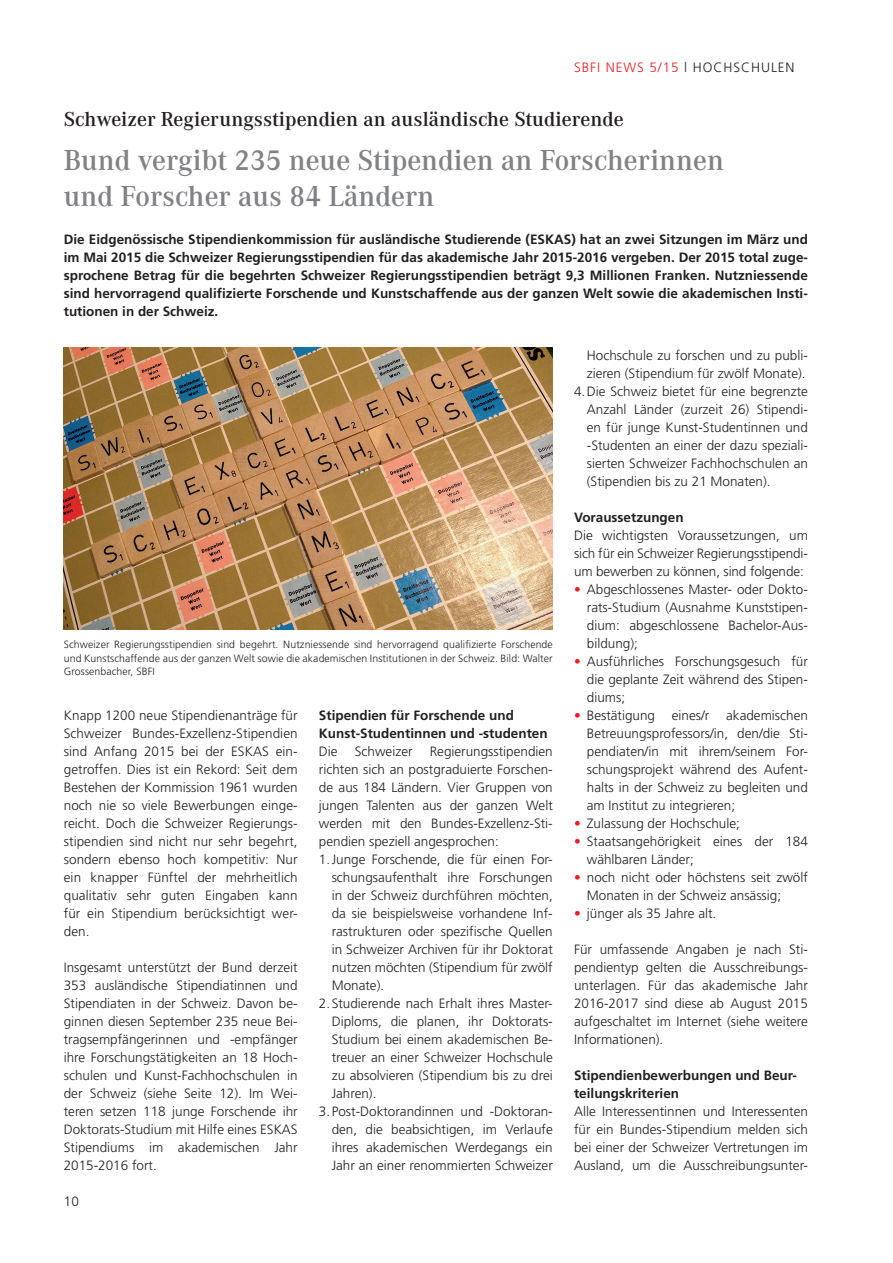
<style>
.page{position:relative;width:893px;height:1263px;background:#fff}
.page>*{position:absolute;margin:0;border:0;box-sizing:border-box;transform-origin:0 0}
.t1{font:30px/36px "Corporate ATOT Dem";color:#808285}
.t2{font:21px "Corporate ATOT Dem";color:#231f20}
.t3{font:300 13.5px/18px "Frutiger LT Std";color:#231f20;text-align:justify}
.t4{font:700 13.5px/18px "Frutiger LT Std";color:#231f20}
.t5{font:300 13.5px "Frutiger LT Std";letter-spacing:.07em;color:#ee1d23}
.t6{font:300 10.5px/13.5px "Frutiger LT Std";letter-spacing:.01em;color:#231f20;text-align:justify}
.s1{color:#ee1d23}
</style>
<div class="page">
<img style="left:64px;top:348px;width:489px;height:281px">
<p class="t5" style="left:574px;top:59px;width:52px">SBFI News</p>
<p class="t3" style="left:649px;top:58px;width:64px"><span class="s1">5/15</span> l Hochschulen</p>
<h2 class="t2" style="left:64px;top:107px;width:561px">Schweizer Regierungsstipendien an ausländische Studierende</h2>
<h1 class="t1" style="left:64px;top:143px;width:662px">Bund vergibt 235 neue Stipendien an Forscherinnen und Forscher aus 84 Ländern</h1>
<p class="t4" style="left:64px;top:231px;width:746px;text-align:justify">Die Eidgenössische Stipendienkommission für ausländische Studierende (ESKAS) hat an zwei Sitzungen im März und im Mai 2015 die Schweizer Regierungsstipendien für das akademische Jahr 2015-2016 vergeben. Der 2015 total zuge&shy;sprochene Betrag für die begehrten Schweizer Regierungsstipendien beträgt 9,3 Millionen Franken. Nutzniessende sind hervorragend qualifizierte Forschende und Kunstschaffende aus der ganzen Welt sowie die akademischen Insti&shy;tutionen in der Schweiz.</p>
<p class="t6" style="left:64px;top:638px;width:491px">Schweizer Regierungsstipendien sind begehrt. Nutzniessende sind hervorragend qualifizierte Forschende und Kunstschaffende aus der ganzen Welt sowie die akademischen Institutionen in der Schweiz. Bild: Walter Grossenbacher, SBFI</p>
<p class="t3" style="left:64px;top:707px;width:235px">Knapp 1200 neue Stipendienanträge für Schweizer Bundes-Exzellenz-Stipendien sind Anfang 2015 bei der ESKAS ein&shy;getroffen. Dies ist ein Rekord: Seit dem Bestehen der Kommission 1961 wurden noch nie so viele Bewerbungen einge&shy;reicht. Doch die Schweizer Regierungs&shy;stipendien sind nicht nur sehr begehrt, sondern ebenso hoch kompetitiv: Nur ein knapper Fünftel der mehrheitlich qualitativ sehr guten Eingaben kann für ein Stipendium berücksichtigt wer&shy;den.</p>
<p class="t3" style="left:64px;top:958px;width:235px">Insgesamt unterstützt der Bund derzeit 353 ausländische Stipendiatinnen und Stipendiaten in der Schweiz. Davon be&shy;ginnen diesen September 235 neue Bei&shy;tragsempfängerinnen und -empfänger ihre Forschungstätigkeiten an 18 Hoch&shy;schulen und Kunst-Fachhochschulen in der Schweiz (siehe Seite 12). Im Wei&shy;teren setzen 118 junge Forschende ihr Doktorats-Studium mit Hilfe eines ESKAS Stipendiums im akademischen Jahr 2015-2016 fort.</p>
<p class="t3" style="left:64px;top:1193px;width:17px">10</p>
<p class="t4" style="left:319px;top:706px;width:230px">Stipendien für Forschende und<br>Kunst-Studentinnen und -studenten</p>
<p class="t3" style="left:319px;top:742px;width:20px">Die</p>
<p class="t3" style="left:355px;top:742px;width:59px">Schweizer</p>
<p class="t3" style="left:430px;top:742px;width:125px">Regierungsstipendien</p>
<p class="t3" style="left:319px;top:760px;width:235px">richten sich an postgraduierte Forschen-</p>
<p class="t3" style="left:319px;top:778px;width:235px">de aus 184 Ländern. Vier Gruppen von</p>
<p class="t3" style="left:319px;top:796px;width:235px">jungen Talenten aus der ganzen Welt</p>
<p class="t3" style="left:319px;top:814px;width:235px">werden mit den Bundes-Exzellenz-Sti-</p>
<p class="t3" style="left:319px;top:832px;width:181px">pendien speziell angesprochen:</p>
<p class="t3" style="left:319px;top:850px;width:235px">1.Junge Forschende, die für einen For-</p>
<p class="t3" style="left:332px;top:868px;width:223px">schungsaufenthalt ihre Forschungen</p>
<p class="t3" style="left:332px;top:886px;width:223px">in der Schweiz durchführen möchten,</p>
<p class="t3" style="left:332px;top:904px;width:223px">da sie beispielsweise vorhandene Inf-</p>
<p class="t3" style="left:332px;top:922px;width:223px">rastrukturen oder spezifische Quellen</p>
<p class="t3" style="left:332px;top:940px;width:223px">in Schweizer Archiven für ihr Doktorat</p>
<p class="t3" style="left:332px;top:958px;width:223px">nutzen möchten (Stipendium für zwölf</p>
<p class="t3" style="left:332px;top:976px;width:54px">Monate).</p>
<p class="t3" style="left:319px;top:994px;width:235px">2.Studierende nach Erhalt ihres Master-</p>
<p class="t3" style="left:332px;top:1012px;width:223px">Diploms, die planen, ihr Doktorats-</p>
<p class="t3" style="left:332px;top:1030px;width:223px">Studium bei einem akademischen Be-</p>
<p class="t3" style="left:332px;top:1048px;width:223px">treuer an einer Schweizer Hochschule</p>
<p class="t3" style="left:332px;top:1066px;width:223px">zu absolvieren (Stipendium bis zu drei</p>
<p class="t3" style="left:332px;top:1084px;width:46px">Jahren).</p>
<p class="t3" style="left:319px;top:1102px;width:235px">3.Post-Doktorandinnen und -Doktoran-</p>
<p class="t3" style="left:332px;top:1120px;width:223px">den, die beabsichtigen, im Verlaufe</p>
<p class="t3" style="left:332px;top:1138px;width:223px">ihres akademischen Werdegangs ein</p>
<p class="t3" style="left:332px;top:1156px;width:223px">Jahr an einer renommierten Schweizer</p>
<p class="t3" style="left:587px;top:346px;width:223px">Hochschule zu forschen und zu publi-</p>
<p class="t3" style="left:587px;top:364px;width:220px">zieren (Stipendium für zwölf Monate).</p>
<p class="t3" style="left:574px;top:382px;width:235px">4.Die Schweiz bietet für eine begrenzte</p>
<p class="t3" style="left:587px;top:400px;width:223px">Anzahl Länder (zurzeit 26) Stipendi-</p>
<p class="t3" style="left:587px;top:418px;width:223px">en für junge Kunst-Studentinnen und</p>
<p class="t3" style="left:587px;top:436px;width:223px">-Studenten an einer der dazu speziali-</p>
<p class="t3" style="left:587px;top:454px;width:223px">sierten Schweizer Fachhochschulen an</p>
<p class="t3" style="left:587px;top:472px;width:185px">(Stipendien bis zu 21 Monaten).</p>
<p class="t4" style="left:574px;top:508px;width:111px">Voraussetzungen</p>
<p class="t3" style="left:574px;top:526px;width:235px">Die wichtigsten Voraussetzungen, um sich für ein Schweizer Regierungsstipendi&shy;um bewerben zu können, sind folgende:</p>
<p class="t3" style="left:587px;top:580px;width:223px;text-indent:-13px"><span class="s1">•</span> Abgeschlossenes Master- oder Dokto&shy;rats-Studium (Ausnahme Kunststipen&shy;dium: abgeschlossene Bachelor-Aus&shy;bildung);</p>
<p class="t3" style="left:587px;top:652px;width:223px;text-indent:-13px"><span class="s1">•</span> Ausführliches Forschungsgesuch für die geplante Zeit während des Stipen&shy;diums;</p>
<p class="t3" style="left:587px;top:706px;width:223px;text-indent:-13px"><span class="s1">•</span> Bestätigung eines/r akademischen Betreuungsprofessors/in, den/die Sti&shy;pendiaten/in mit ihrem/seinem For&shy;schungsprojekt während des Aufent&shy;halts in der Schweiz zu begleiten und am Institut zu integrieren;</p>
<p class="t3" style="left:574px;top:814px;width:167px"><span class="s1">•</span> Zulassung der Hochschule;</p>
<p class="t3" style="left:587px;top:832px;width:223px;text-indent:-13px"><span class="s1">•</span> Staatsangehörigkeit eines der 184 wählbaren Länder;</p>
<p class="t3" style="left:587px;top:868px;width:223px;text-indent:-13px"><span class="s1">•</span> noch nicht oder höchstens seit zwölf<br>Monaten in der Schweiz ansässig;</p>
<p class="t3" style="left:574px;top:904px;width:144px"><span class="s1">•</span> jünger als 35 Jahre alt.</p>
<p class="t3" style="left:574px;top:940px;width:235px">Für umfassende Angaben je nach Sti&shy;pendientyp gelten die Ausschreibungs&shy;unterlagen. Für das akademische Jahr 2016-2017 sind diese ab August 2015 aufgeschaltet im Internet (siehe weitere Informationen).</p>
<p class="t4" style="left:574px;top:1066px;width:224px">Stipendienbewerbungen und Beur&shy;teilungskriterien</p>
<p class="t3" style="left:574px;top:1102px;width:235px">Alle Interessentinnen und Interessenten für ein Bundes-Stipendium melden sich bei einer der Schweizer Vertretungen im Ausland, um die Ausschreibungsunter-</p>
</div>
